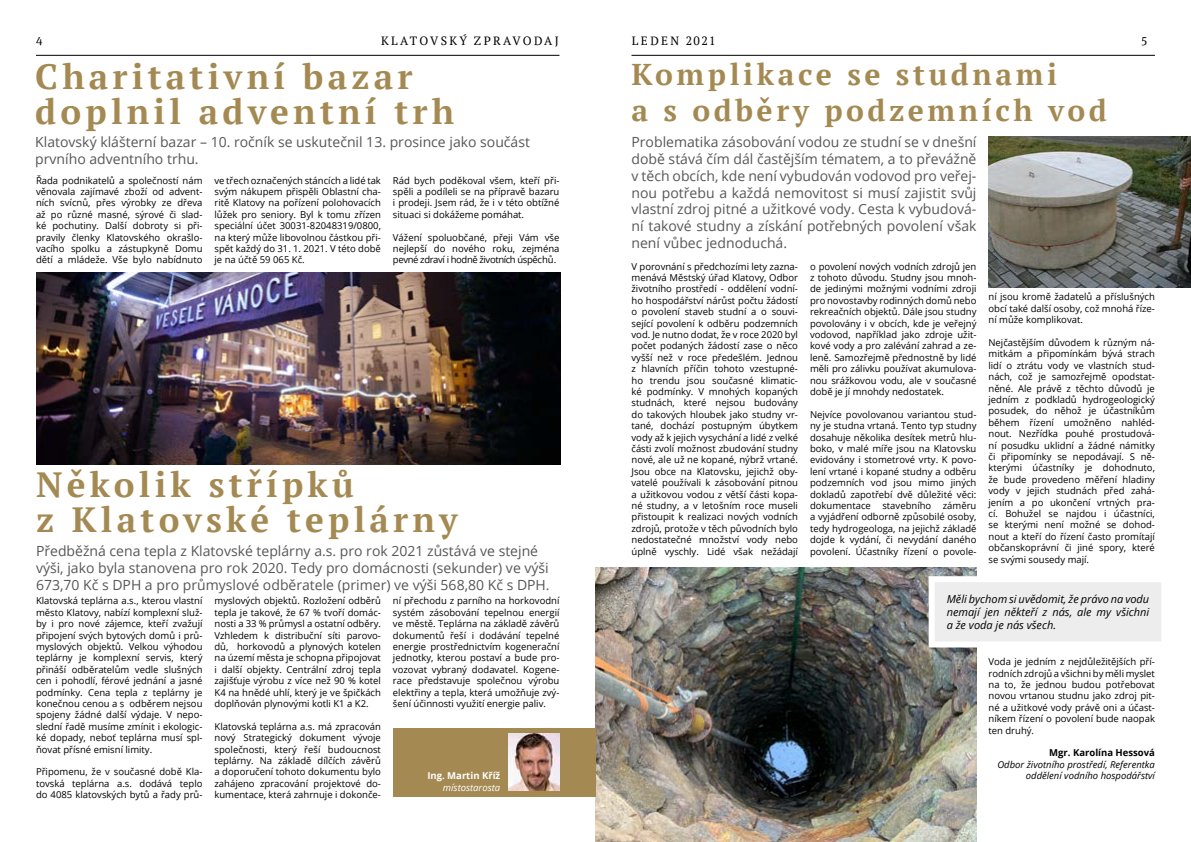
<style>
.page{position:relative;width:1191px;height:842px;background:#fff}
.page>*{position:absolute;margin:0;border:0;box-sizing:border-box;transform-origin:0 0}
.t1{font:700 35px/35px "PT Serif";letter-spacing:.12em;color:#a48a52}
.t2{font:700 30px/36px "PT Serif";letter-spacing:.12em;color:#a48a52}
.t3{font:14px/16.8px "Open Sans";color:#575756}
.t4{font:12px "PT Serif";letter-spacing:.2em;color:#000}
.t5{font:12px "Meta Serif Pro";color:#000}
.t6{font:italic 11px/13.2px "Open Sans";color:#000;text-align:justify}
.t7{font:9.5px/11.4px "Open Sans";color:#000;text-align:justify}
.t8{font:italic 9.5px/11.4px "Open Sans";color:#000;text-align:right}
.t9{font:700 9.5px "Open Sans";color:#000}
.t10{font:700 9.5px "Open Sans";color:#fff}
.t11{font:italic 9.5px "Open Sans";color:#fff}
</style>
<div class="page">
<hr style="left:36px;top:55px;width:523px;height:1px;background:#000">
<hr style="left:631px;top:55px;width:524px;height:1px;background:#000">
<img style="left:595px;top:567px;width:381px;height:275px">
<div style="left:393px;top:729px;width:202px;height:68px;background:#a48a52"></div>
<img style="left:508px;top:734px;width:51px;height:57px">
<img style="left:988px;top:136px;width:203px;height:151px">
<svg style="left:925px;top:573px;width:236px;height:77px"></svg>
<img style="left:36px;top:272px;width:524px;height:192px">
<p class="t5" style="left:36px;top:32px;width:8px">4</p>
<p class="t4" style="left:381px;top:33px;width:179px">KLATOVSKÝ ZPRAVODAJ</p>
<p class="t4" style="left:632px;top:33px;width:85px">LEDEN 2021</p>
<p class="t5" style="left:1141px;top:32px;width:7px">5</p>
<h1 class="t1" style="left:35px;top:59px;width:420px">Charitativní bazar doplnil adventní trh</h1>
<h3 class="t3" style="left:35px;top:133px;width:496px">Klatovský klášterní bazar – 10. ročník se uskutečnil 13. prosince jako součást prvního adventního trhu.</h3>
<p class="t7" style="left:36px;top:174px;width:168px">Řada podnikatelů a společností nám věnovala zajímavé zboží od advent&shy;ních svícnů, přes výrobky ze dřeva až po různé masné, sýrové či slad&shy;ké pochutiny. Další dobroty si při&shy;pravily členky Klatovského okrašlo&shy;vacího spolku a zástupkyně Domu dětí a mládeže. Vše bylo nabídnuto</p>
<p class="t7" style="left:214px;top:174px;width:168px">ve třech označených stáncích a lidé tak svým nákupem přispěli Oblastní cha&shy;ritě Klatovy na pořízení polohovacích lůžek pro seniory. Byl k tomu zřízen speciální účet 30031-82048319/0800, na který může libovolnou částkou při&shy;spět každý do 31. 1. 2021. V této době je na účtě 59 065 Kč.</p>
<p class="t7" style="left:393px;top:174px;width:168px">Rád bych poděkoval všem, kteří při&shy;spěli a podíleli se na přípravě bazaru i prodeji. Jsem rád, že i v této obtížné situaci si dokážeme pomáhat.</p>
<p class="t7" style="left:393px;top:231px;width:168px">Vážení spoluobčané, přeji Vám vše nejlepší do nového roku, zejména pevné zdraví i hodně životních úspěchů.</p>
<h1 class="t1" style="left:36px;top:467px;width:423px">Několik střípků<br>z Klatovské teplárny</h1>
<h3 class="t3" style="left:36px;top:542px;width:515px">Předběžná cena tepla z Klatovské teplárny a.s. pro rok 2021 zůstává ve stejné výši, jako byla stanovena pro rok 2020. Tedy pro domácnosti (sekunder) ve výši<br>673,70 Kč s DPH a pro průmyslové odběratele (primer) ve výši 568,80 Kč s DPH.</h3>
<p class="t7" style="left:36px;top:595px;width:168px">Klatovská teplárna a.s., kterou vlastní město Klatovy, nabízí komplexní služ&shy;by i pro nové zájemce, kteří zvažují připojení svých bytových domů i prů&shy;myslových objektů. Velkou výhodou teplárny je komplexní servis, který přináší odběratelům vedle slušných cen i pohodlí, férové jednání a jasné podmínky. Cena tepla z teplárny je konečnou cenou a s odběrem nejsou spojeny žádné další výdaje. V nepo&shy;slední řadě musíme zmínit i ekologic&shy;ké dopady, neboť teplárna musí spl&shy;ňovat přísné emisní limity.</p>
<p class="t7" style="left:36px;top:766px;width:168px">Připomenu, že v současné době Kla&shy;tovská teplárna a.s. dodává teplo do 4085 klatovských bytů a řady prů-</p>
<p class="t7" style="left:214px;top:595px;width:168px">myslových objektů. Rozložení odběrů tepla je takové, že 67 % tvoří domác&shy;nosti a 33 % průmysl a ostatní odběry.<br>Vzhledem k distribuční síti parovo&shy;dů, horkovodů a plynových kotelen na území města je schopna připojovat i další objekty. Centrální zdroj tepla zajišťuje výrobu z více než 90 % kotel K4 na hnědé uhlí, který je ve špičkách doplňován plynovými kotli K1 a K2.</p>
<p class="t7" style="left:214px;top:720px;width:168px">Klatovská teplárna a.s. má zpracován nový Strategický dokument vývoje společnosti, který řeší budoucnost teplárny. Na základě dílčích závěrů a doporučení tohoto dokumentu bylo zahájeno zpracování projektové do&shy;kumentace, která zahrnuje i dokonče-</p>
<p class="t7" style="left:393px;top:595px;width:168px">ní přechodu z parního na horkovodní systém zásobování tepelnou energií ve městě. Teplárna na základě závěrů dokumentů řeší i dodávání tepelné energie prostřednictvím kogenerační jednotky, kterou postaví a bude pro&shy;vozovat vybraný dodavatel. Kogene&shy;race představuje společnou výrobu elektřiny a tepla, která umožňuje zvý&shy;šení účinnosti využití energie paliv.</p>
<p class="t10" style="left:427px;top:769px;width:74px">Ing. Martin Kříž</p>
<p class="t11" style="left:443px;top:781px;width:59px">místostarosta</p>
<h2 class="t2" style="left:631px;top:56px;width:477px">Komplikace se studnami<br>a s odběry podzemních vod</h2>
<p class="t3" style="left:631px;top:133px;width:346px;text-align:justify">Problematika zásobování vodou ze studní se v dnešní době stává čím dál častějším tématem, a to převážně v těch obcích, kde není vybudován vodovod pro veřej&shy;nou potřebu a každá nemovitost si musí zajistit svůj vlastní zdroj pitné a užitkové vody. Cesta k vybudová&shy;ní takové studny a získání potřebných povolení však není vůbec jednoduchá.</p>
<p class="t7" style="left:631px;top:260px;width:168px">V porovnání s předchozími lety zazna&shy;menává Městský úřad Klatovy, Odbor životního prostředí - oddělení vodní&shy;ho hospodářství nárůst počtu žádostí o povolení staveb studní a o souvi&shy;sející povolení k odběru podzemních vod. Je nutno dodat, že v roce 2020 byl počet podaných žádostí zase o něco vyšší než v roce předešlém. Jednou z hlavních příčin tohoto vzestupné&shy;ho trendu jsou současné klimatic&shy;ké podmínky. V mnohých kopaných studnách, které nejsou budovány do takových hloubek jako studny vr&shy;tané, dochází postupným úbytkem vody až k jejich vysychání a lidé z velké části zvolí možnost zbudování studny nové, ale už ne kopané, nýbrž vrtané.<br>Jsou obce na Klatovsku, jejichž oby&shy;vatelé používali k zásobování pitnou a užitkovou vodou z větší části kopa&shy;né studny, a v letošním roce museli přistoupit k realizaci nových vodních zdrojů, protože v těch původních bylo nedostatečné množství vody nebo úplně vyschly. Lidé však nežádají</p>
<p class="t7" style="left:810px;top:260px;width:168px">o povolení nových vodních zdrojů jen z tohoto důvodu. Studny jsou mnoh&shy;de jedinými možnými vodními zdroji pro novostavby rodinných domů nebo rekreačních objektů. Dále jsou studny povolovány i v obcích, kde je veřejný vodovod, například jako zdroje užit&shy;kové vody a pro zalévání zahrad a ze&shy;leně. Samozřejmě přednostně by lidé měli pro zálivku používat akumulova&shy;nou srážkovou vodu, ale v současné době je jí mnohdy nedostatek.</p>
<p class="t7" style="left:810px;top:408px;width:168px">Nejvíce povolovanou variantou stud&shy;ny je studna vrtaná. Tento typ studny dosahuje několika desítek metrů hlu&shy;boko, v malé míře jsou na Klatovsku evidovány i stometrové vrty. K povo&shy;lení vrtané i kopané studny a odběru podzemních vod jsou mimo jiných dokladů zapotřebí dvě důležité věci: dokumentace stavebního záměru a vyjádření odborně způsobilé osoby, tedy hydrogeologa, na jejichž základě dojde k vydání, či nevydání daného povolení. Účastníky řízení o povole-</p>
<p class="t7" style="left:988px;top:291px;width:168px">ní jsou kromě žadatelů a příslušných obcí také další osoby, což mnohá říze&shy;ní může komplikovat.</p>
<p class="t7" style="left:988px;top:337px;width:168px">Nejčastějším důvodem k různým ná&shy;mitkám a připomínkám bývá strach lidí o ztrátu vody ve vlastních stud&shy;nách, což je samozřejmě opodstat&shy;něné. Ale právě z těchto důvodů je jedním z podkladů hydrogeologický posudek, do něhož je účastníkům během řízení umožněno nahléd&shy;nout. Nezřídka pouhé prostudová&shy;ní posudku uklidní a žádné námitky či připomínky se nepodávají. S ně&shy;kterými účastníky je dohodnuto, že bude provedeno měření hladiny vody v jejich studnách před zahá&shy;jením a po ukončení vrtných pra&shy;cí. Bohužel se najdou i účastníci, se kterými není možné se dohod&shy;nout a kteří do řízení často promítají občanskoprávní či jiné spory, které se svými sousedy mají.</p>
<p class="t6" style="left:946px;top:592px;width:204px">Měli bychom si uvědomit, že právo na vodu nemají jen někteří z nás, ale my všichni a že voda je nás všech.</p>
<p class="t7" style="left:988px;top:656px;width:168px">Voda je jedním z nejdůležitějších pří&shy;rodních zdrojů a všichni by měli myslet na to, že jednou budou potřebovat novou vrtanou studnu jako zdroj pit&shy;né a užitkové vody právě oni a účast&shy;níkem řízení o povolení bude naopak ten druhý.</p>
<p class="t9" style="left:1049px;top:746px;width:107px">Mgr. Karolína Hessová</p>
<p class="t8" style="left:997px;top:758px;width:159px">Odbor životního prostředí, Referentka oddělení vodního hospodářství</p>
</div>
